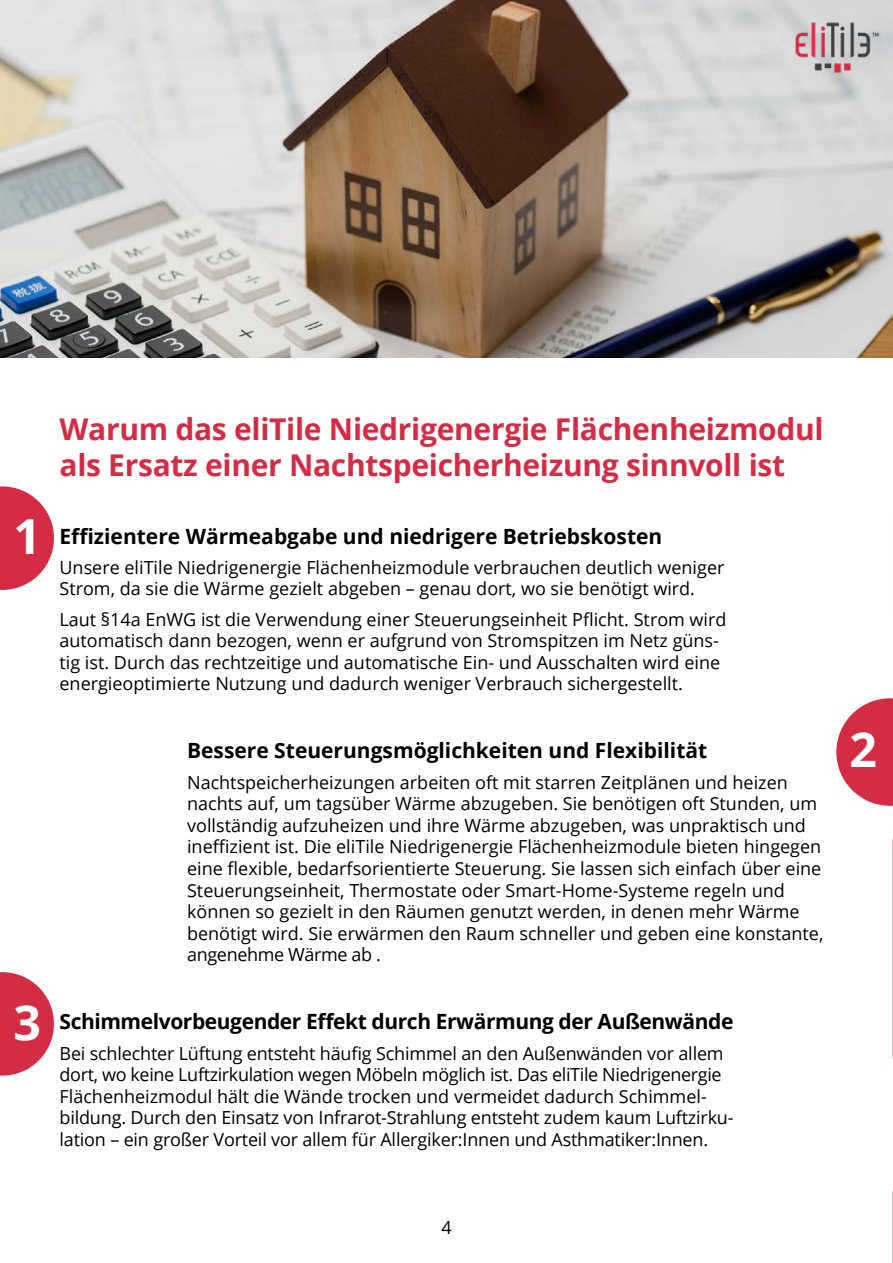
<style>
.page{position:relative;width:893px;height:1263px;background:#fff}
.page>*{position:absolute;margin:0;border:0;box-sizing:border-box;transform-origin:0 0}
.t1{font:700 48.15px "Open Sans";color:#fff}
.t2{font:700 30px/36px "Open Sans";letter-spacing:-.01em;color:#d42c44}
.t3{font:700 21px "Open Sans";color:#000}
.t4{font:700 21px "Open Sans";letter-spacing:-.02em;color:#000}
.t5{font:18px/21.6px "Open Sans";color:#000}
</style>
<div class="page">
<svg style="left:0;top:486px;width:54px;height:104px"></svg>
<svg style="left:836px;top:698px;width:57px;height:108px"></svg>
<svg style="left:0;top:972px;width:54px;height:103px"></svg>
<img style="left:0;top:0;width:893px;height:357px">
<img style="left:795px;top:22px;width:85px;height:51px">
<h1 class="t1" style="left:13px;top:502px;width:29px">1</h1>
<h1 class="t1" style="left:13px;top:988px;width:29px">3</h1>
<h2 class="t2" style="left:60px;top:410px;width:766px">Warum das eliTile Niedrigenergie Flächenheizmodul als Ersatz einer Nachtspeicherheizung sinnvoll ist</h2>
<p class="t3" style="left:60px;top:521px;width:604px">Effizientere-Wärmeabgabe -und -niedrigere -Betriebskosten</p>
<p class="t5" style="left:60px;top:556px;width:666px">Unsere eliTile Niedrigenergie Flächenheizmodule verbrauchen deutlich weniger<br>Strom, da sie die Wärme gezielt abgeben – genau dort, wo sie benötigt wird.</p>
<p class="t5" style="left:60px;top:608px;width:668px">Laut §14a EnWG ist die Verwendung einer Steuerungseinheit Pflicht. Strom wird automatisch dann bezogen, wenn er aufgrund von Stromspitzen im Netz güns&shy;tig ist. Durch das rechtzeitige und automatische Ein- und Ausschalten wird eine energieoptimierte Nutzung und dadurch weniger Verbrauch sichergestellt.</p>
<p class="t3" style="left:187px;top:736px;width:522px">Bessere Steuerungsmöglichkeiten und Flexibilität</p>
<p class="t5" style="left:187px;top:771px;width:638px">Nachtspeicherheizungen arbeiten oft mit starren Zeitplänen und heizen nachts auf, um tagsüber Wärme abzugeben. Sie benötigen oft Stunden, um vollständig aufzuheizen und ihre Wärme abzugeben, was unpraktisch und ineffizient ist. Die eliTile Niedrigenergie Flächenheizmodule bieten hingegen eine flexible, bedarfsorientierte Steuerung. Sie lassen sich einfach über eine Steuerungseinheit, Thermostate oder Smart-Home-Systeme regeln und können so gezielt in den Räumen genutzt werden, in denen mehr Wärme benötigt wird. Sie erwärmen den Raum schneller und geben eine konstante, angenehme Wärme ab .</p>
<p class="t4" style="left:60px;top:1007px;width:675px">Schimmelvorbeugender Effekt durch -Erwärmung der Außenwände</p>
<p class="t5" style="left:60px;top:1042px;width:674px">Bei schlechter Lüftung entsteht häufig Schimmel an den Außenwänden vor allem dort, wo keine Luftzirkulation wegen Möbeln möglich ist. Das eliTile Niedrigenergie Flächenheizmodul hält die Wände trocken und vermeidet dadurch Schimmel&shy;bildung. Durch den Einsatz von Infrarot-Strahlung entsteht zudem kaum Luftzirku&shy;lation – ein großer Vorteil vor allem für Allergiker:Innen und Asthmatiker:Innen.</p>
<p class="t5" style="left:441px;top:1216px;width:12px">4</p>
<h1 class="t1" style="left:849px;top:715px;width:29px">2</h1>
</div>
